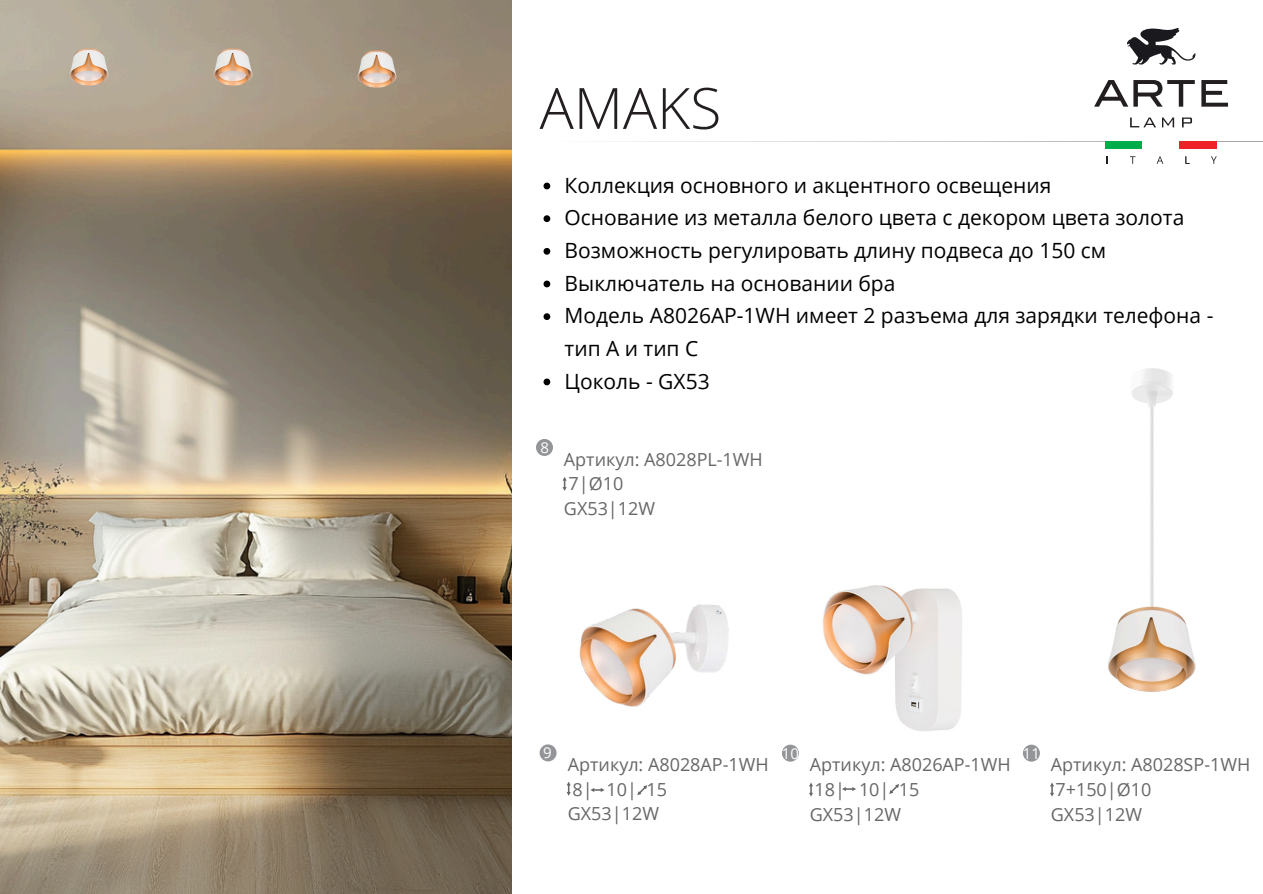
<style>
.page{position:relative;width:1263px;height:894px;background:#fff}
.page>*{position:absolute;margin:0;border:0;box-sizing:border-box;transform-origin:0 0}
.t1{font:300 57px "Open Sans";color:#231f20}
.t2{font:21px/32.7px "Open Sans";color:#000}
.t3{font:18px/24.8px "Open Sans";color:#666766}
.t4{font:15px "Open Sans";color:#fff}
</style>
<div class="page">
<svg style="left:1127px;top:28px;width:68px;height:36px"></svg>
<hr style="left:533px;top:141px;width:730px;height:1px;background:#231f20">
<div style="left:1106px;top:141px;width:37px;height:7px;background:#00ad4b"></div>
<div style="left:1143px;top:141px;width:36px;height:7px;background:#fff"></div>
<div style="left:1179px;top:141px;width:37px;height:7px;background:#ee2127"></div>
<svg style="left:1130px;top:156px;width:5px;height:8px"></svg>
<svg style="left:1157px;top:156px;width:6px;height:8px"></svg>
<svg style="left:1185px;top:156px;width:4px;height:8px"></svg>
<svg style="left:1211px;top:156px;width:6px;height:8px"></svg>
<svg style="left:1094px;top:80px;width:101px;height:27px"></svg>
<svg style="left:1201px;top:80px;width:27px;height:27px"></svg>
<svg style="left:1130px;top:117px;width:26px;height:10px"></svg>
<svg style="left:1162px;top:117px;width:12px;height:10px"></svg>
<svg style="left:1182px;top:117px;width:10px;height:10px"></svg>
<div style="left:540px;top:744px;width:17px;height:17px;background:#939598;border-radius:50%"></div>
<svg style="left:567px;top:781px;width:4px;height:14px"></svg>
<svg style="left:637px;top:785px;width:11px;height:10px"></svg>
<svg style="left:590px;top:788px;width:14px;height:3px"></svg>
<div style="left:782px;top:744px;width:17px;height:17px;background:#939598;border-radius:50%"></div>
<svg style="left:809px;top:782px;width:4px;height:14px"></svg>
<svg style="left:889px;top:784px;width:10px;height:10px"></svg>
<svg style="left:842px;top:787px;width:14px;height:3px"></svg>
<img style="left:822px;top:585px;width:140px;height:146px">
<img style="left:579px;top:604px;width:150px;height:103px">
<img style="left:0;top:0;width:512px;height:893px">
<div style="left:536px;top:439px;width:17px;height:17px;background:#939598;border-radius:50%"></div>
<svg style="left:563px;top:477px;width:4px;height:14px"></svg>
<div style="left:1023px;top:744px;width:17px;height:17px;background:#939598;border-radius:50%"></div>
<svg style="left:1050px;top:782px;width:4px;height:14px"></svg>
<img style="left:67px;top:44px;width:45px;height:45px">
<img style="left:210px;top:44px;width:45px;height:45px">
<img style="left:354px;top:46px;width:45px;height:45px">
<img style="left:1108px;top:368px;width:88px;height:324px">
<svg style="left:543px;top:182px;width:7px;height:7px"></svg>
<svg style="left:543px;top:215px;width:7px;height:7px"></svg>
<svg style="left:543px;top:248px;width:7px;height:6px"></svg>
<svg style="left:543px;top:280px;width:7px;height:7px"></svg>
<svg style="left:543px;top:313px;width:7px;height:7px"></svg>
<svg style="left:543px;top:378px;width:7px;height:7px"></svg>
<p class="t1" style="left:540px;top:68px;width:183px">AMAKS</p>
<h2 class="t2" style="left:565px;top:168px;width:488px">Коллекция основного и акцентного освещения</h2>
<p class="t2" style="left:565px;top:201px;width:621px">Основание из металла белого цвета с декором цвета золота</p>
<p class="t2" style="left:565px;top:233px;width:543px">Возможность регулировать длину подвеса до 150 см</p>
<p class="t2" style="left:565px;top:266px;width:332px">Выключатель на основании бра</p>
<p class="t2" style="left:565px;top:299px;width:650px">Модель A8026AP-1WH имеет 2 разъема для зарядки телефона - тип А и тип С</p>
<p class="t2" style="left:565px;top:364px;width:147px">Цоколь - GX53</p>
<p class="t4" style="left:540px;top:437px;width:10px">8</p>
<p class="t3" style="left:564px;top:446px;width:200px">Артикул: A8028PL-1WH<br>7|Ø10<br>GX53|12W</p>
<p class="t4" style="left:543px;top:742px;width:10px">9</p>
<p class="t3" style="left:568px;top:751px;width:202px">Артикул: A8028AP-1WH<br>8| 10| 15<br>GX53|12W</p>
<p class="t4" style="left:782px;top:742px;width:19px">10</p>
<p class="t3" style="left:810px;top:751px;width:202px">Артикул: A8026AP-1WH</p>
<h1 class="t3" style="left:814px;top:776px;width:106px">18| 10| 15</h1>
<p class="t3" style="left:810px;top:801px;width:93px">GX53|12W</p>
<h2 class="t4" style="left:1023px;top:742px;width:19px">11</h2>
<p class="t3" style="left:1051px;top:751px;width:201px">Артикул: A8028SP-1WH</p>
<p class="t3" style="left:1055px;top:776px;width:97px">7+150|Ø10</p>
<p class="t3" style="left:1051px;top:801px;width:93px">GX53|12W</p>
</div>
